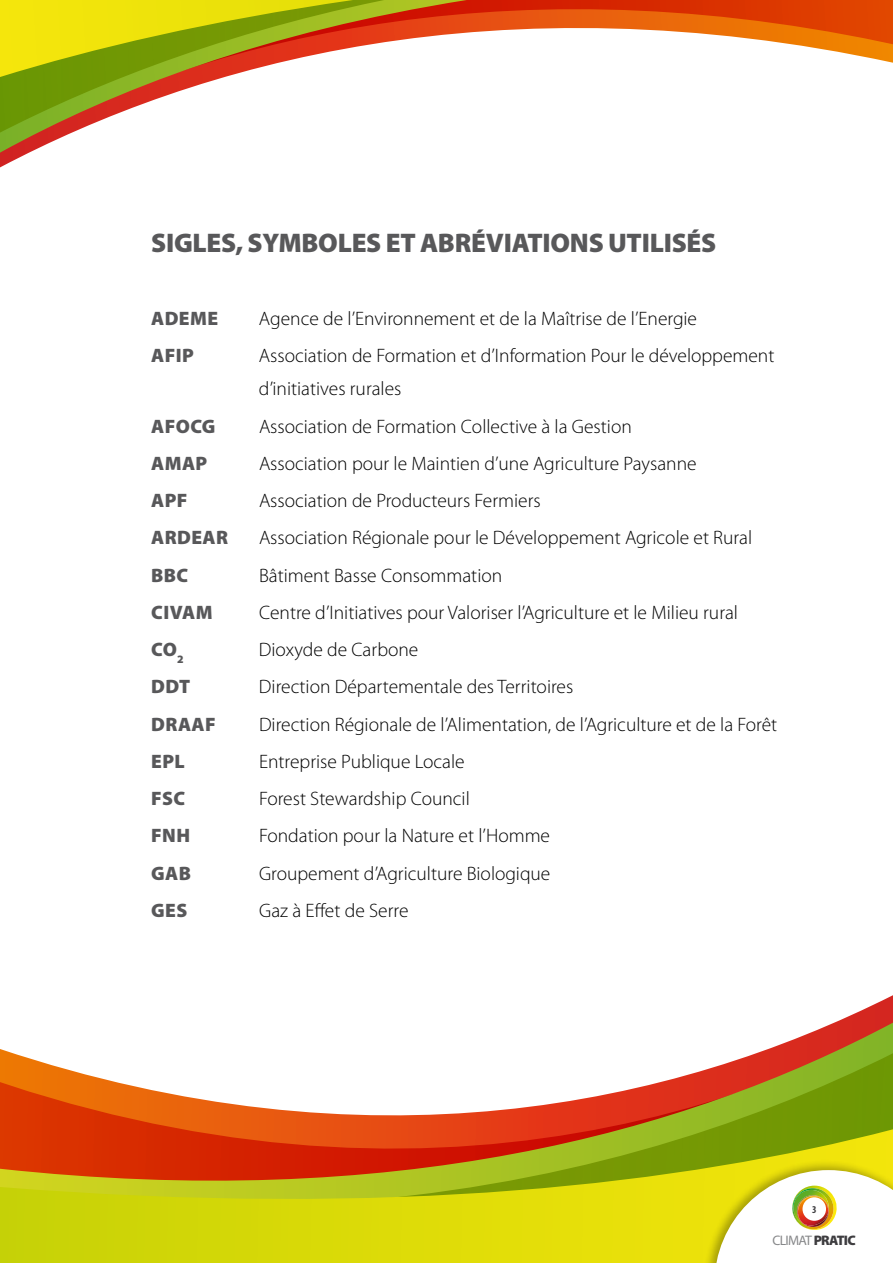
<style>
.page{position:relative;width:893px;height:1263px;background:#fff}
.page>*{position:absolute;margin:0;border:0;box-sizing:border-box;transform-origin:0 0}
.t1{font:900 27px "Myriad Pro";letter-spacing:-.01em;color:#58585a}
.t2{font:300 19.5px/33px "Myriad Pro";color:#000}
.t3{font:900 19.5px "Myriad Pro";letter-spacing:.02em;color:#58585a}
.t4{font:13.8px "Myriad Pro";letter-spacing:-.05em;color:#87888a}
.t5{font:700 condensed 10.5px "Myriad Pro";color:#3e3d40}
.s1{font-weight:900;color:#3e3d40}
</style>
<div class="page">
<svg style="left:0;top:995px;width:893px;height:134px"></svg>
<svg style="left:0;top:1129px;width:893px;height:134px;background:#cba70a"></svg>
<div style="left:703px;top:1159px;width:190px;height:104px;background:#000;opacity:.3"></div>
<svg style="left:714px;top:1170px;width:179px;height:93px"></svg>
<div style="left:806px;top:1201px;width:16px;height:16px;background:#fff"></div>
<svg style="left:0;top:0;width:893px;height:168px"></svg>
<svg style="left:0;top:0;width:353px;height:77px;background:#c6b720"></svg>
<h1 class="t1" style="left:151px;top:228px;width:567px">SIGLES, SYMBOLES ET ABRÉVIATIONS UTILISÉS</h1>
<p class="t3" style="left:151px;top:307px;width:68px">ADEME</p>
<p class="t2" style="left:259px;top:302px;width:440px">Agence de l’Environnement et de la Maîtrise de l’Energie</p>
<p class="t3" style="left:151px;top:345px;width:44px">AFIP</p>
<p class="t2" style="left:259px;top:340px;width:517px">Association de Formation et d’Information Pour le développement d’initiatives rurales</p>
<p class="t3" style="left:151px;top:415px;width:66px">AFOCG</p>
<p class="t2" style="left:259px;top:410px;width:374px">Association de Formation Collective à la Gestion</p>
<p class="t3" style="left:151px;top:452px;width:58px">AMAP</p>
<p class="t2" style="left:259px;top:447px;width:439px">Association pour le Maintien d’une Agriculture Paysanne</p>
<p class="t3" style="left:151px;top:489px;width:38px">APF</p>
<p class="t2" style="left:259px;top:484px;width:283px">Association de Producteurs Fermiers</p>
<p class="t3" style="left:151px;top:527px;width:78px">ARDEAR</p>
<p class="t2" style="left:259px;top:522px;width:495px">Association Régionale pour le Développement Agricole et Rural</p>
<p class="t3" style="left:151px;top:564px;width:39px">BBC</p>
<p class="t2" style="left:259px;top:559px;width:245px">Bâtiment Basse Consommation</p>
<p class="t3" style="left:151px;top:601px;width:63px">CIVAM</p>
<p class="t2" style="left:259px;top:596px;width:480px">Centre d’Initiatives pour Valoriser l’Agriculture et le Milieu rural</p>
<p class="t3" style="left:151px;top:638px;width:34px">CO<sub>2</sub></p>
<p class="t2" style="left:259px;top:633px;width:161px">Dioxyde de Carbone</p>
<p class="t3" style="left:151px;top:676px;width:41px">DDT</p>
<p class="t2" style="left:259px;top:671px;width:316px">Direction Départementale des Territoires</p>
<p class="t3" style="left:151px;top:713px;width:66px">DRAAF</p>
<p class="t2" style="left:259px;top:708px;width:520px">Direction Régionale de l’Alimentation, de l’Agriculture et de la Forêt</p>
<p class="t3" style="left:151px;top:750px;width:35px">EPL</p>
<p class="t2" style="left:259px;top:745px;width:207px">Entreprise Publique Locale</p>
<p class="t3" style="left:151px;top:787px;width:36px">FSC</p>
<p class="t2" style="left:259px;top:782px;width:212px">Forest Stewardship Council</p>
<p class="t3" style="left:151px;top:825px;width:40px">FNH</p>
<p class="t2" style="left:259px;top:820px;width:293px">Fondation pour la Nature et l’Homme</p>
<p class="t3" style="left:151px;top:862px;width:41px">GAB</p>
<p class="t2" style="left:259px;top:857px;width:293px">Groupement d’Agriculture Biologique</p>
<p class="t3" style="left:151px;top:899px;width:38px">GES</p>
<p class="t2" style="left:259px;top:894px;width:151px">Gaz à Effet de Serre</p>
<p class="t5" style="left:812px;top:1203px;width:6px">3</p>
<p class="t4" style="left:772px;top:1232px;width:85px">CLIMAT <span class="s1">PRATIC</span></p>
</div>
